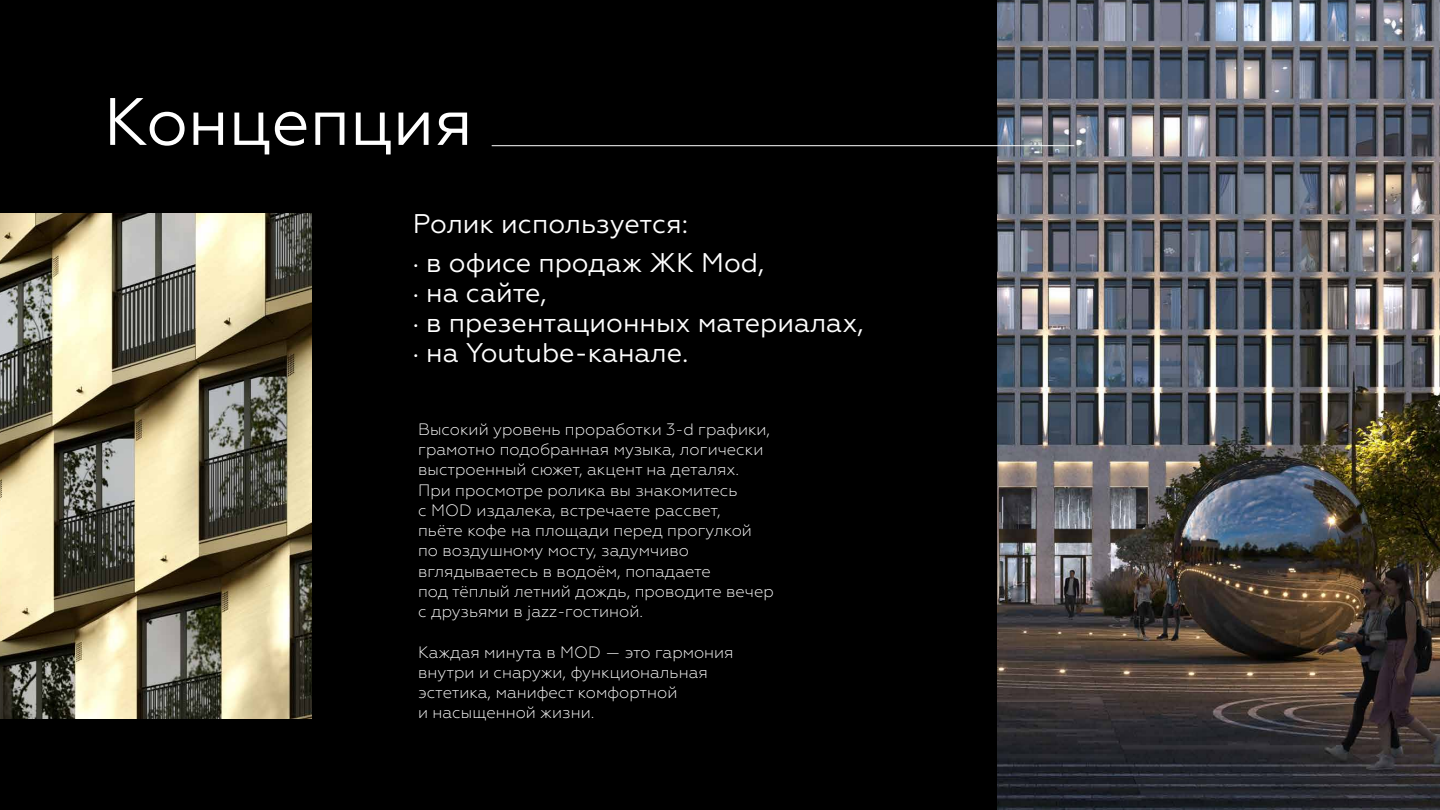
<style>
.page{position:relative;width:1440px;height:810px;background:#000}
.page>*{position:absolute;margin:0;border:0;box-sizing:border-box;transform-origin:0 0}
.t1{font:66.97px "Geometria";color:#fff}
.t2{font:27px/30px "Geometria";color:#fff}
.t3{font:300 16.5px/20.2px "Geometria";color:#fff}
</style>
<div class="page">
<img style="left:0;top:214px;width:312px;height:505px">
<img style="left:998px;top:0;width:442px;height:810px">
<hr style="left:492px;top:145px;width:582px;height:1px;background:#fff">
<h1 class="t1" style="left:104px;top:83px;width:371px">Концепция</h1>
<h2 class="t2" style="left:413px;top:204px;width:353px;line-height:39px">Ролик используется:<br>∙ в офисе продаж ЖК Mod,</h2>
<h2 class="t2" style="left:413px;top:277px;width:452px">∙ на сайте,<br>∙ в презентационных материалах, ∙ на Youtube-канале.</h2>
<p class="t3" style="left:418px;top:419px;width:357px">Высокий уровень проработки 3-d графики, грамотно подобранная музыка, логически выстроенный сюжет, акцент на деталях.<br>При просмотре ролика вы знакомитесь<br>с MOD издалека, встречаете рассвет,<br>пьёте кофе на площади перед прогулкой по воздушному мосту, задумчиво вглядываетесь в водоём, попадаете<br>под тёплый летний дождь, проводите вечер с друзьями в jazz-гостиной.</p>
<p class="t3" style="left:418px;top:642px;width:317px">Каждая минута в MOD — это гармония внутри и снаружи, функциональная эстетика, манифест комфортной<br>и насыщенной жизни.</p>
</div>
